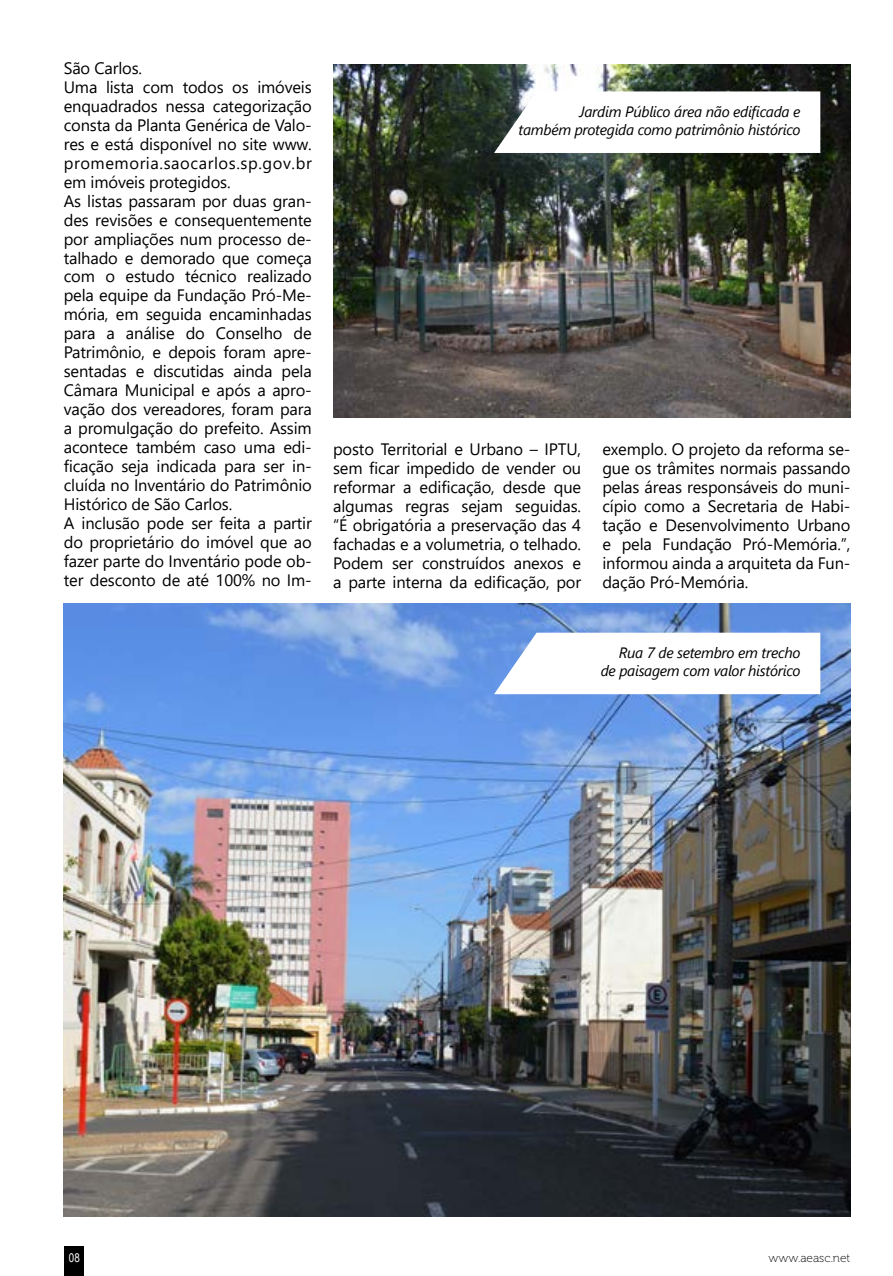
<style>
.page{position:relative;width:893px;height:1276px;background:#fff}
.page>*{position:absolute;margin:0;border:0;box-sizing:border-box;transform-origin:0 0}
.t1{font:16.5px/18.9px "Segoe UI";letter-spacing:-.01em;color:#000;text-align:justify}
.t2{font:italic 15px/18px "Segoe UI";letter-spacing:-.02em;color:#000;text-align:right}
.t3{font:12px "Museo 100";color:#000}
.t4{font:12px "Arial Narrow";color:#fff}
</style>
<div class="page">
<div style="left:65px;top:1247px;width:19px;height:29px;background:#000"></div>
<img style="left:333px;top:64px;width:517px;height:353px">
<img style="left:64px;top:604px;width:786px;height:612px">
<svg style="left:494px;top:91px;width:326px;height:62px"></svg>
<svg style="left:494px;top:632px;width:326px;height:62px"></svg>
<p class="t1" style="left:64px;top:57px;width:250px;text-align:left">São Carlos.<br>Uma lista com todos os imóveis enquadrados nessa categorização consta da Planta Genérica de Valo&shy;res e está disponível no site www. promemoria.saocarlos.sp.gov.br em imóveis protegidos.<br>As listas passaram por duas gran&shy;des revisões e consequentemente por ampliações num processo de&shy;talhado e demorado que começa com o estudo técnico realizado pela equipe da Fundação Pró-Me&shy;mória, em seguida encaminhadas para a análise do Conselho de<br>Patrimônio, e depois foram apre&shy;sentadas e discutidas ainda pela<br>Câmara Municipal e após a apro&shy;vação dos vereadores, foram para a promulgação do prefeito. Assim acontece também caso uma edi&shy;ficação seja indicada para ser in&shy;cluída no Inventário do Patrimônio<br>Histórico de São Carlos.<br>A inclusão pode ser feita a partir do proprietário do imóvel que ao fazer parte do Inventário pode ob&shy;ter desconto de até 100% no Im-</p>
<p class="t2" style="left:519px;top:100px;width:283px">Jardim Público área não edificada e<br>também protegida como patrimônio histórico</p>
<p class="t1" style="left:333px;top:438px;width:250px">posto Territorial e Urbano – IPTU, sem ficar impedido de vender ou reformar a edificação, desde que algumas regras sejam seguidas. “É obrigatória a preservação das 4 fachadas e a volumetria, o telhado.<br>Podem ser construídos anexos e a parte interna da edificação, por</p>
<p class="t1" style="left:602px;top:438px;width:250px">exemplo. O projeto da reforma se&shy;gue os trâmites normais passando pelas áreas responsáveis do muni&shy;cípio como a Secretaria de Habi&shy;tação e Desenvolvimento Urbano e pela Fundação Pró-Memória.”, informou ainda a arquiteta da Fun&shy;dação Pró-Memória.</p>
<p class="t2" style="left:601px;top:641px;width:201px">Rua 7 de setembro em trecho de paisagem com valor histórico</p>
<p class="t4" style="left:69px;top:1249px;width:12px">08</p>
<p class="t3" style="left:768px;top:1251px;width:83px">www.aeasc.net</p>
</div>
